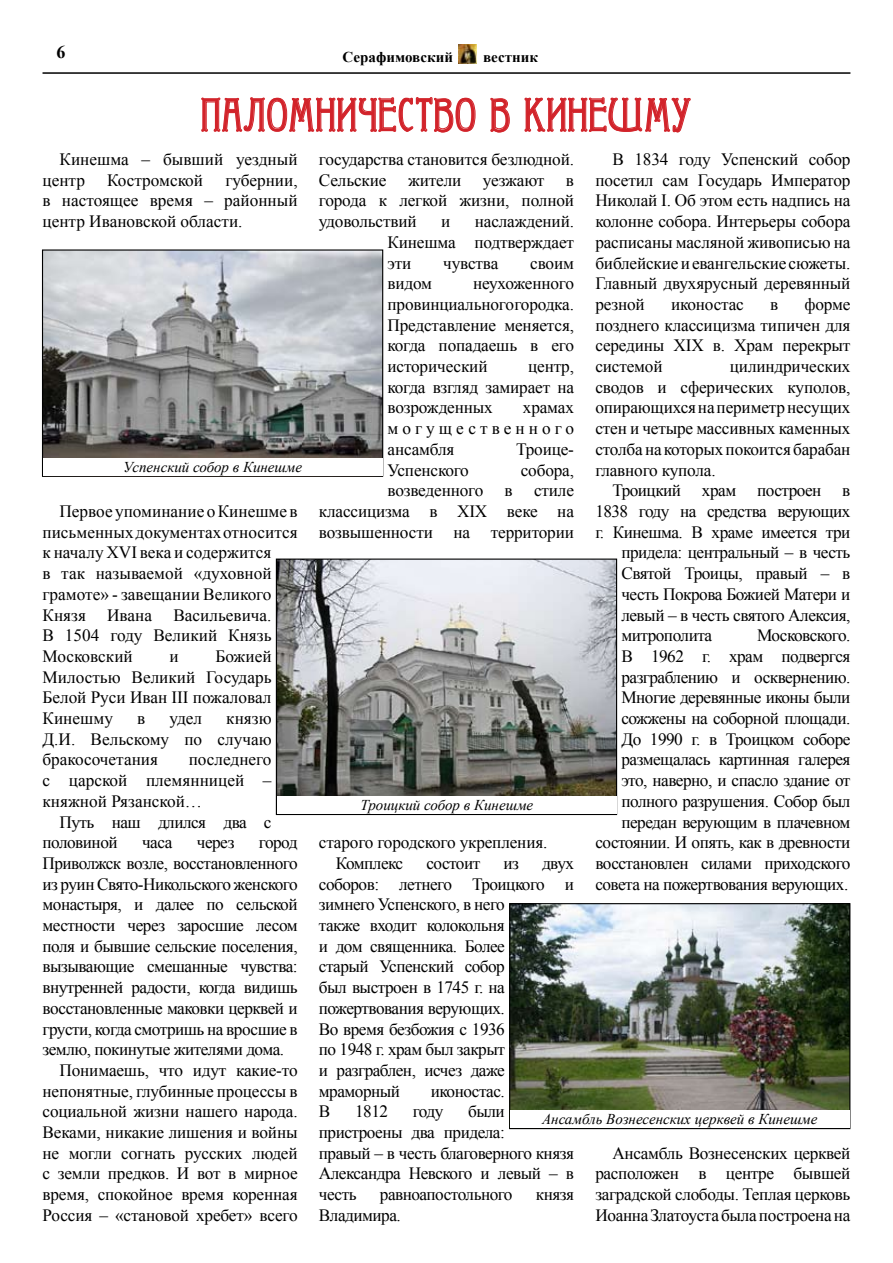
<style>
.page{position:relative;width:893px;height:1263px;background:#fff}
.page>*{position:absolute;margin:0;border:0;box-sizing:border-box;transform-origin:0 0}
.t1{font:45px "Arkhive";letter-spacing:.025em;color:#d2232a}
.t2{font:700 18px "Times New Roman";color:#000}
.t3{font:17.25px/20.7px "Times New Roman";letter-spacing:-.03em;color:#000;text-align:justify}
.t4{font:17.25px/20.7px "Times New Roman";letter-spacing:-.01em;color:#000;text-align:right}
.t5{font:17.25px/20.7px "Times New Roman";color:#000}
.t6{font:italic 15px "Times New Roman";color:#000}
.t7{font:700 15px "Times New Roman";color:#000}
</style>
<div class="page">
<hr style="left:43px;top:72px;width:807px;height:2px;background:#000">
<img style="left:459px;top:44px;width:18px;height:19px">
<svg style="left:201px;top:97px;width:275px;height:36px"></svg>
<svg style="left:490px;top:97px;width:20px;height:36px"></svg>
<svg style="left:524px;top:97px;width:167px;height:36px"></svg>
<img style="left:44px;top:251px;width:337px;height:207px">
<div style="left:42px;top:249px;width:341px;height:228px;border:1px solid #000"></div>
<div style="left:43px;top:458px;width:339px;height:17px;background:#fff"></div>
<img style="left:278px;top:560px;width:337px;height:236px">
<div style="left:276px;top:558px;width:341px;height:257px;border:1px solid #000"></div>
<div style="left:277px;top:796px;width:340px;height:17px;background:#fff"></div>
<img style="left:511px;top:905px;width:337px;height:205px">
<div style="left:509px;top:903px;width:341px;height:226px;border:1px solid #000"></div>
<div style="left:510px;top:1111px;width:339px;height:17px;background:#fff"></div>
<p class="t2" style="left:56px;top:40px;width:10px">6</p>
<p class="t7" style="left:343px;top:47px;width:112px">Серафимовский</p>
<p class="t7" style="left:483px;top:47px;width:56px">вестник</p>
<h1 class="t1" style="left:202px;top:93px;width:491px">ПАЛОМНИЧЕСТВО В КИНЕШМУ</h1>
<p class="t5" style="left:43px;top:149px;width:257px;text-indent:17px">Кинешма – бывший уездный центр</p>
<p class="t3" style="left:319px;top:149px;width:257px">государства становится безлюдной.<br>Сельские жители уезжают в города к легкой жизни, полной удовольствий</p>
<p class="t3" style="left:595px;top:149px;width:257px;text-indent:17px">В 1834 году Успенский собор посетил сам Государь Император Николай I. Об этом есть надпись на колонне собора. Интерьеры собора расписаны масляной живописью на библейские и евангельские сюжеты.<br>Главный двухярусный деревянный резной</p>
<p class="t3" style="left:43px;top:169px;width:257px;text-indent:183px">губернии, в настоящее время – районный центр Ивановской области.</p>
<p class="t5" style="left:107px;top:169px;width:97px">Костромской</p>
<p class="t3" style="left:387px;top:211px;width:188px;text-indent:87px">наслаждений.<br>Кинешма подтверждает эти</p>
<p class="t3" style="left:441px;top:211px;width:11px">и</p>
<p class="t4" style="left:443px;top:252px;width:57px">чувства</p>
<p class="t3" style="left:530px;top:252px;width:45px">своим</p>
<p class="t3" style="left:387px;top:273px;width:188px;text-indent:85px">неухоженного провинциального городка.<br>Представление меняется, когда попадаешь в его исторический</p>
<p class="t3" style="left:387px;top:273px;width:46px">видом</p>
<p class="t3" style="left:595px;top:294px;width:257px;text-indent:209px">форме позднего классицизма типичен для середины XIX в. Храм перекрыт системой</p>
<p class="t4" style="left:671px;top:294px;width:74px">иконостас</p>
<p class="t3" style="left:770px;top:294px;width:10px">в</p>
<p class="t3" style="left:387px;top:356px;width:188px;text-indent:141px">центр, когда взгляд замирает на возрожденных</p>
<p class="t3" style="left:595px;top:356px;width:257px;text-indent:135px">цилиндрических сводов и сферических куполов, опирающихся на периметр несущих стен и четыре массивных каменных столба на которых покоится барабан главного купола.</p>
<p class="t3" style="left:612px;top:480px;width:240px">Троицкий храм построен в</p>
<p class="t3" style="left:595px;top:501px;width:257px">1838 году на средства верующих</p>
<p class="t3" style="left:595px;top:521px;width:257px">г. Кинешма. В храме имеется три</p>
<p class="t3" style="left:621px;top:542px;width:231px">придела: центральный – в честь</p>
<p class="t3" style="left:621px;top:563px;width:231px">Святой Троицы, правый – в</p>
<p class="t3" style="left:621px;top:583px;width:231px">честь Покрова Божией Матери и</p>
<p class="t3" style="left:621px;top:604px;width:231px">левый – в честь святого Алексия,</p>
<p class="t3" style="left:621px;top:625px;width:92px">митрополита</p>
<p class="t3" style="left:387px;top:397px;width:188px;text-indent:135px">храмах могущественного ансамбля</p>
<p class="t3" style="left:516px;top:438px;width:59px">Троице-</p>
<p class="t6" style="left:123px;top:456px;width:181px">Успенский собор в Кинешме</p>
<p class="t4" style="left:319px;top:459px;width:257px">собора,<br>возведенного в стиле классицизма в XIX веке на возвышенности на территории</p>
<p class="t4" style="left:387px;top:459px;width:83px">Успенского</p>
<p class="t5" style="left:43px;top:501px;width:257px;text-indent:17px">Первое упоминание о Кинешме в письменных документах относится к началу XVI века и содержится<br>в так называемой «духовной грамоте» - завещании Великого<br>Князя Ивана Васильевича.<br>В 1504 году Великий Князь<br>Московский</p>
<p class="t3" style="left:595px;top:625px;width:257px;text-align:right">Московского.<br>В 1962 г. храм подвергся разграблению и осквернению.<br>Многие деревянные иконы были сожжены на соборной площади.<br>До 1990 г. в Троицком соборе размещалась картинная галерея это, наверно, и спасло здание от полного разрушения. Собор был передан верующим в плачевном состоянии. И опять, как в древности восстановлен силами приходского совета на пожертвования верующих.</p>
<p class="t3" style="left:43px;top:645px;width:231px;text-indent:173px">Божией Милостью Великий Государь Белой Руси Иван III пожаловал Кинешму</p>
<p class="t3" style="left:169px;top:645px;width:11px">и</p>
<p class="t3" style="left:137px;top:708px;width:10px">в</p>
<p class="t3" style="left:170px;top:708px;width:34px">удел</p>
<p class="t3" style="left:43px;top:708px;width:231px;text-indent:184px">князю Д.И. Вельскому по случаю бракосочетания</p>
<p class="t3" style="left:43px;top:749px;width:231px;text-indent:146px">последнего с царской племянницей – княжной Рязанской…</p>
<p class="t3" style="left:43px;top:811px;width:231px;text-indent:17px">Путь наш длился два с половиной</p>
<p class="t6" style="left:360px;top:795px;width:174px">Троицкий собор в Кинешме</p>
<p class="t3" style="left:142px;top:832px;width:32px">часа</p>
<p class="t3" style="left:197px;top:832px;width:39px">через</p>
<p class="t3" style="left:259px;top:832px;width:40px">город</p>
<p class="t3" style="left:43px;top:852px;width:257px">Приволжск возле, восстановленного</p>
<p class="t3" style="left:43px;top:873px;width:257px">из руин Свято-Никольского женского</p>
<p class="t3" style="left:43px;top:894px;width:257px">монастыря, и далее по сельской</p>
<p class="t3" style="left:43px;top:915px;width:257px">местности через заросшие лесом</p>
<p class="t3" style="left:43px;top:935px;width:257px">поля и бывшие сельские поселения,</p>
<p class="t3" style="left:43px;top:956px;width:257px">вызывающие смешанные чувства:</p>
<p class="t3" style="left:43px;top:977px;width:257px">внутренней радости, когда видишь</p>
<p class="t3" style="left:43px;top:997px;width:257px">восстановленные маковки церквей и</p>
<p class="t3" style="left:43px;top:1018px;width:257px">грусти, когда смотришь на вросшие в</p>
<p class="t3" style="left:43px;top:1039px;width:243px">землю, покинутые жителями дома.</p>
<p class="t4" style="left:60px;top:1059px;width:240px">Понимаешь, что идут какие-то</p>
<p class="t4" style="left:43px;top:1080px;width:257px">непонятные, глубинные процессы в</p>
<p class="t4" style="left:43px;top:1101px;width:257px">социальной жизни нашего народа.</p>
<p class="t4" style="left:43px;top:1122px;width:257px">Веками, никакие лишения и войны</p>
<p class="t4" style="left:43px;top:1142px;width:257px">не могли согнать русских людей</p>
<p class="t4" style="left:43px;top:1163px;width:257px">с земли предков. И вот в мирное</p>
<p class="t4" style="left:43px;top:1184px;width:257px">время, спокойное время коренная</p>
<p class="t4" style="left:43px;top:1204px;width:257px">Россия – «становой хребет» всего</p>
<p class="t4" style="left:336px;top:832px;width:213px;text-align:left;text-indent:-17px">старого городского укрепления.<br>Комплекс</p>
<p class="t3" style="left:426px;top:852px;width:55px">состоит</p>
<p class="t3" style="left:503px;top:852px;width:17px">из</p>
<p class="t3" style="left:319px;top:852px;width:257px;text-align:left;text-indent:223px">двух соборов: летнего Троицкого и зимнего Успенского, в него<br>также входит колокольня<br>и дом священника. Более<br>старый Успенский собор<br>был выстроен в 1745 г. на пожертвования верующих.<br>Во время безбожия с 1936<br>по 1948 г. храм был закрыт<br>и разграблен, исчез даже мраморный</p>
<p class="t3" style="left:431px;top:1080px;width:76px">иконостас.</p>
<p class="t3" style="left:319px;top:1101px;width:257px;text-align:left;text-indent:149px">были пристроены два придела:<br>правый – в честь благоверного князя<br>Александра Невского и левый – в честь</p>
<p class="t3" style="left:319px;top:1101px;width:13px">В</p>
<p class="t3" style="left:355px;top:1101px;width:34px">1812</p>
<p class="t3" style="left:413px;top:1101px;width:32px">году</p>
<p class="t6" style="left:542px;top:1109px;width:277px">Ансамбль Вознесенских церквей в Кинешме</p>
<p class="t3" style="left:595px;top:1142px;width:257px;text-indent:17px">Ансамбль Вознесенских церквей расположен в центре бывшей заградской слободы. Теплая церковь Иоанна Златоуста была построена на</p>
<p class="t3" style="left:380px;top:1184px;width:134px">равноапостольного</p>
<p class="t3" style="left:536px;top:1184px;width:40px">князя</p>
<p class="t3" style="left:319px;top:1204px;width:83px">Владимира.</p>
</div>
